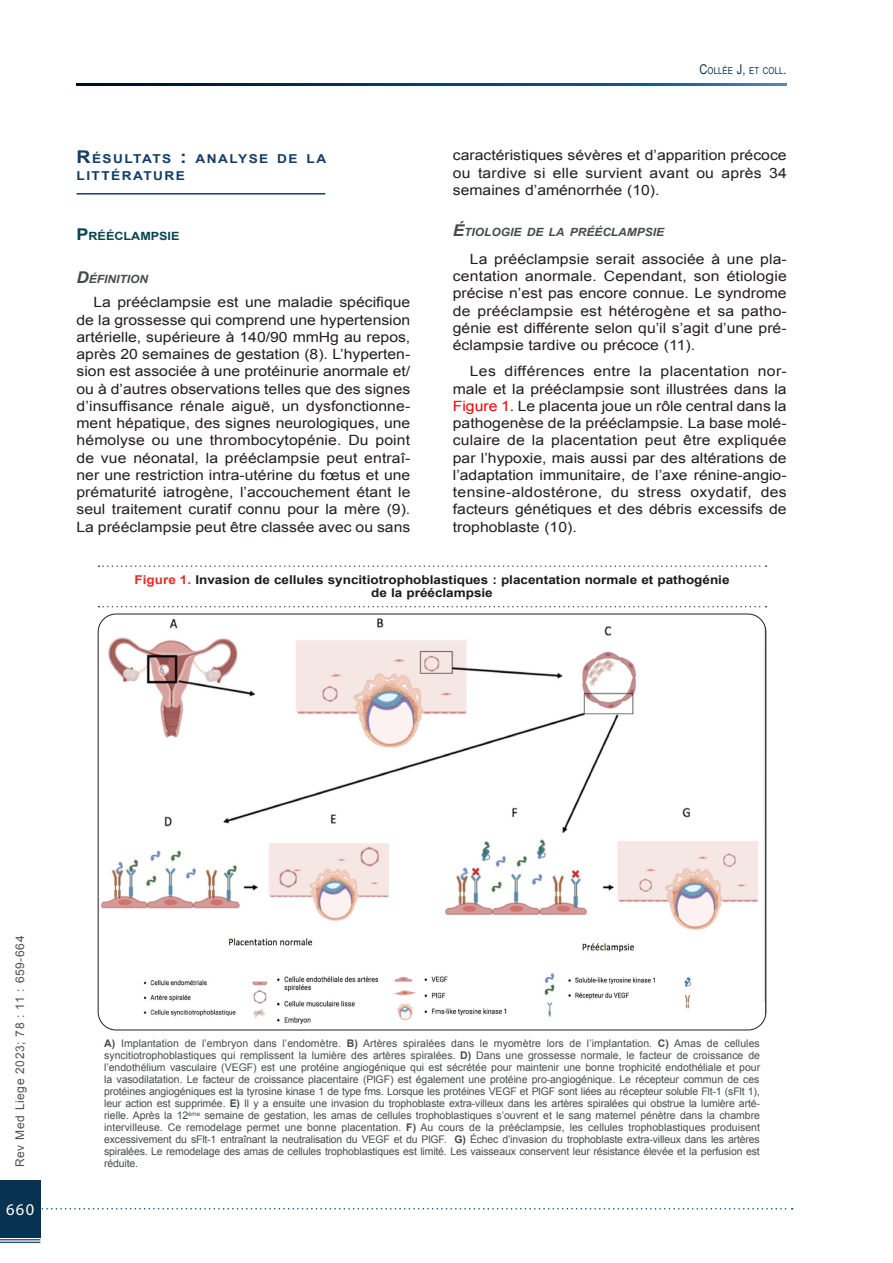
<style>
.page{position:relative;width:893px;height:1263px;background:#fff}
.page>*{position:absolute;margin:0;border:0;box-sizing:border-box;transform-origin:0 0}
.t1{font:16.5px "Myriad Pro";color:#fff}
.Texte_2020{font:14.1px/17.2px "Arial";color:#231f20;text-align:justify;scale:1.11 1}
.Titre_1_2020{font:700 12.3px/17.2px "Arial";letter-spacing:.105em;color:#133d69;scale:1.11 1}
.Légendes_Tab_et_Fig_2020{font:700 12.15px/13.5px "Arial";color:#1a1a1a;text-align:center;scale:1.11 1}
.t2{font:12px "Arial";letter-spacing:.05em;color:#505050}
.Titre_3_2020{font:italic 700 11.4px "Arial";color:#484b4c;scale:1.06 1}
.Titre_2_2020{font:700 11.4px "Arial";color:#08444e;scale:1.11 1}
.Notes_supplém_2020{font:10.5px/12px "Arial";letter-spacing:-.015em;color:#484b4c;text-align:justify}
.t3{font:9.45px "Arial Narrow";letter-spacing:.015em;color:#073250}
.s1{font-size:17.55px}
.s2{font-size:16.2px}
.s3{font-size:13.5px}
.s4{color:#f00}
.s5{color:#ee2928}
.s6{font-weight:700}
</style>
<div class="page">
<svg style="left:40px;top:1208px;width:753px;height:1px"></svg>
<div style="left:0;top:1180px;width:40px;height:57px;background:#073250"></div>
<hr style="left:0;top:1239px;width:40px;height:1px;background:#073250">
<hr style="left:0;top:1242px;width:40px;height:1px;background:#073250">
<svg style="left:77px;top:84px;width:710px;height:1px"></svg>
<hr style="left:77px;top:193px;width:248px;height:2px;background:#133d69">
<img style="left:98px;top:614px;width:668px;height:416px">
<svg style="left:99px;top:565px;width:667px;height:2px"></svg>
<svg style="left:99px;top:606px;width:667px;height:1px"></svg>
<p class="Titre_1_2020" style="left:77px;top:150px;width:226px"><span class="s1">R</span>ÉSULTATS <span class="s1">:</span> ANALYSE DE LA<br>LITTÉRATURE</p>
<p class="Titre_2_2020" style="left:77px;top:229px;width:94px"><span class="s2">P</span> RÉÉCLAMPSIE</p>
<p class="Titre_3_2020" style="left:77px;top:272px;width:69px"><span class="s2">D</span>ÉFINITION</p>
<p class="Texte_2020" style="left:77px;top:294px;width:302px;text-indent:17px">La prééclampsie est une maladie spécifique de la grossesse qui comprend une hypertension artérielle, supérieure à 140/90 mmHg au repos, après 20 semaines de gestation (8). L’hyperten&shy;sion est associée à une protéinurie anormale et/ ou à d’autres observations telles que des signes d’insuffisance rénale aiguë, un dysfonctionne&shy;ment hépatique, des signes neurologiques, une hémolyse ou une thrombocytopénie. Du point de vue néonatal, la prééclampsie peut entraî&shy;ner une restriction intra-utérine du fœtus et une prématurité iatrogène, l’accouchement étant le seul traitement curatif connu pour la mère (9).<br>La prééclampsie peut être classée avec ou sans</p>
<p class="t3" style="left:699px;top:63px;width:89px"><span class="s3">C</span>OLLÉE <span class="s3">J,</span> ET COLL<span class="s3">.</span></p>
<p class="Texte_2020" style="left:453px;top:147px;width:302px">caractéristiques sévères et d’apparition précoce ou tardive si elle survient avant ou après 34 semaines d’aménorrhée (10).</p>
<p class="Titre_3_2020" style="left:453px;top:224px;width:201px"><span class="s2">É</span>TIOLOGIE DE LA PRÉÉCLAMPSIE</p>
<p class="Texte_2020" style="left:453px;top:251px;width:302px;text-indent:17px">La prééclampsie serait associée à une pla&shy;centation anormale. Cependant, son étiologie précise n’est pas encore connue. Le syndrome de prééclampsie est hétérogène et sa patho&shy;génie est différente selon qu’il s’agit d’une pré&shy;éclampsie tardive ou précoce (11).</p>
<p class="Texte_2020" style="left:453px;top:363px;width:302px;text-indent:17px">Les différences entre la placentation nor&shy;male et la prééclampsie sont illustrées dans la <span class="s4">Figure 1</span>. Le placenta joue un rôle central dans la pathogenèse de la prééclampsie. La base molé&shy;culaire de la placentation peut être expliquée par l’hypoxie, mais aussi par des altérations de l’adaptation immunitaire, de l’axe rénine-angio&shy;tensine-aldostérone, du stress oxydatif, des facteurs génétiques et des débris excessifs de trophoblaste (10).</p>
<p class="Légendes_Tab_et_Fig_2020" style="left:135px;top:573px;width:537px"><span class="s5">Figure 1.</span> Invasion de cellules syncitiotrophoblastiques : placentation normale et pathogénie de la prééclampsie</p>
<p class="t2" style="left:12px;top:1167px;width:233px;rotate:-90deg">Rev Med Liege 2023; 78 : 11 : 659-664</p>
<p class="t1" style="left:6px;top:1199px;width:29px">660</p>
<p class="Notes_supplém_2020" style="left:104px;top:1038px;width:657px"><span class="s6">A)</span> Implantation de l’embryon dans l’endomètre. <span class="s6">B)</span> Artères spiralées dans le myomètre lors de l’implantation. <span class="s6">C)</span> Amas de cellules syncitiotrophoblastiques qui remplissent la lumière des artères spiralées. <span class="s6">D)</span> Dans une grossesse normale, le facteur de croissance de l’endothélium vasculaire (VEGF) est une protéine angiogénique qui est sécrétée pour maintenir une bonne trophicité endothéliale et pour la vasodilatation. Le facteur de croissance placentaire (PlGF) est également une protéine pro-angiogénique. Le récepteur commun de ces protéines angiogéniques est la tyrosine kinase 1 de type fms. Lorsque les protéines VEGF et PlGF sont liées au récepteur soluble Flt-1 (sFlt 1), leur action est supprimée. <span class="s6">E)</span> Il y a ensuite une invasion du trophoblaste extra-villeux dans les artères spiralées qui obstrue la lumière arté&shy;rielle. Après la 12<sup>ème</sup> semaine de gestation, les amas de cellules trophoblastiques s’ouvrent et le sang maternel pénètre dans la chambre intervilleuse. Ce remodelage permet une bonne placentation. <span class="s6">F)</span> Au cours de la prééclampsie, les cellules trophoblastiques produisent excessivement du sFlt-1 entraînant la neutralisation du VEGF et du PlGF. <span class="s6">G)</span> Échec d’invasion du trophoblaste extra-villeux dans les artères spiralées. Le remodelage des amas de cellules trophoblastiques est limité. Les vaisseaux conservent leur résistance élevée et la perfusion est réduite.</p>
</div>
